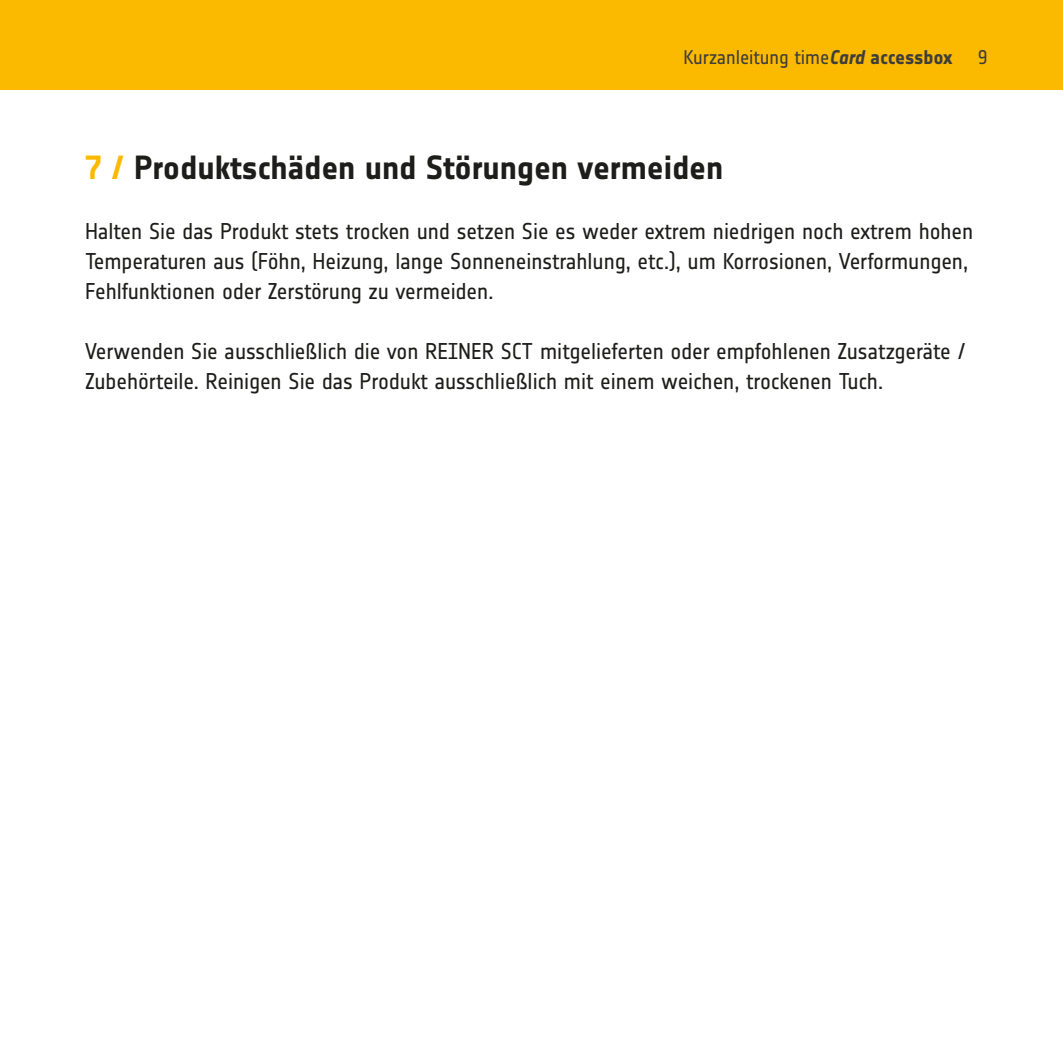
<style>
.page{position:relative;width:1063px;height:1063px;background:#fff}
.page>*{position:absolute;margin:0;border:0;box-sizing:border-box;transform-origin:0 0}
.t1{font:33px "Notes Bold Tf";letter-spacing:-.005em;color:#1d1d1b}
.t2{font:22.5px/30px "Notes Regular Tf";letter-spacing:-.005em;color:#1d1d1b}
.t3{font:19.5px "Notes";letter-spacing:-.005em;color:#3d3d3c}
.t4{font:19.5px "Notes Regular Tf";color:#3d3d3c}
.s1{font-family:"Notes Bold Italic Tf"}
.s2{font-family:"Notes Bold Tf"}
.s3{color:#fbba00}
</style>
<div class="page">
<div style="left:0;top:0;width:1063px;height:89px;background:#fbba00"></div>
<p class="t3" style="left:684px;top:47px;width:271px">Kurzanleitung time<span class="s1">Card</span> <span class="s2">accessbox</span></p>
<p class="t4" style="left:978px;top:47px;width:11px">9</p>
<p class="t1" style="left:85px;top:149px;width:640px"><span class="s3">7 /</span> Produktschäden und Störungen vermeiden</p>
<p class="t2" style="left:85px;top:216px;width:890px">Halten Sie das Produkt stets trocken und setzen Sie es weder extrem niedrigen noch extrem hohen<br>Temperaturen aus (Föhn, Heizung, lange Sonneneinstrahlung, etc.), um Korrosionen, Verformungen,<br>Fehlfunktionen oder Zerstörung zu vermeiden.</p>
<p class="t2" style="left:85px;top:336px;width:882px">Verwenden Sie ausschließlich die von REINER SCT mitgelieferten oder empfohlenen Zusatzgeräte /<br>Zubehörteile. Reinigen Sie das Produkt ausschließlich mit einem weichen, trockenen Tuch.</p>
</div>
